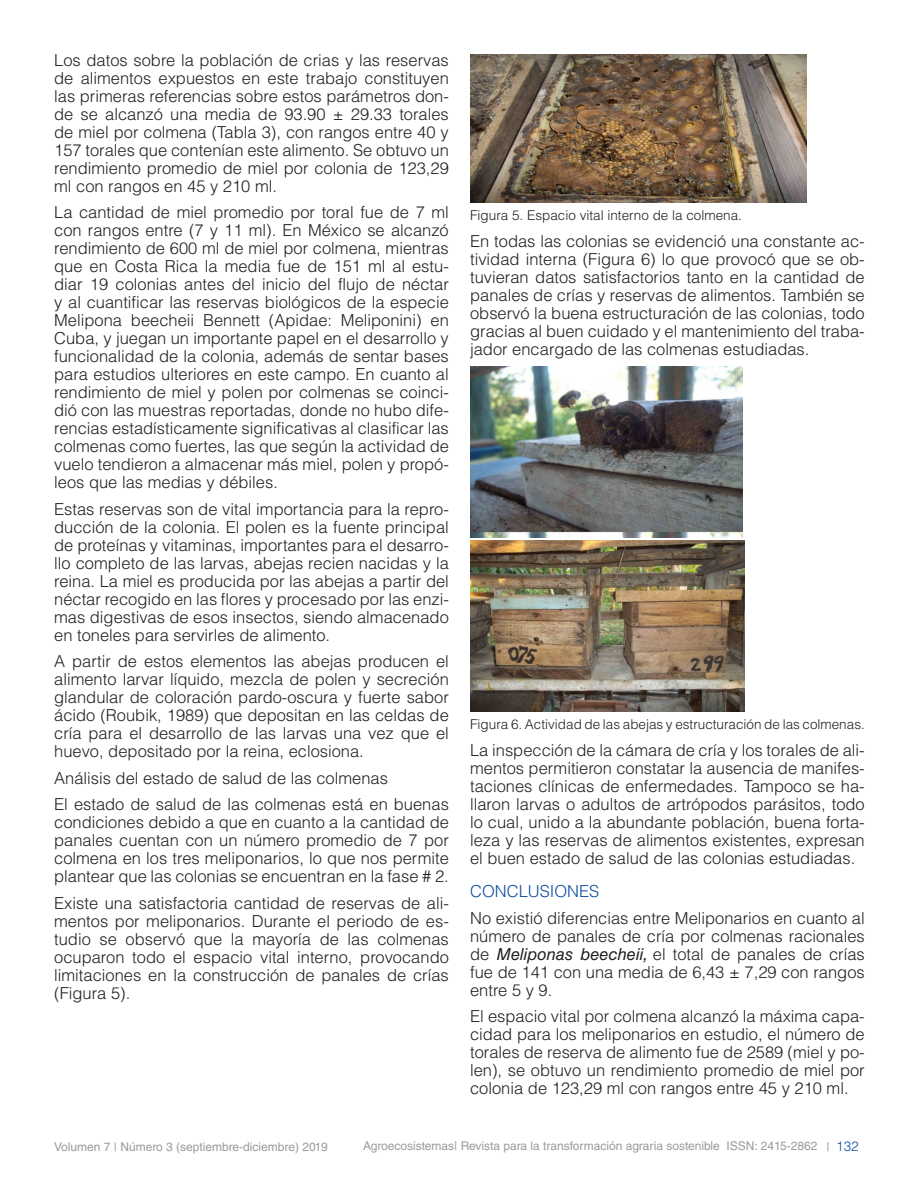
<style>
.page{position:relative;width:918px;height:1188px;background:#fff}
.page>*{position:absolute;margin:0;border:0;box-sizing:border-box;transform-origin:0 0}
.TEXTO{font:300 16.5px/18px "Helvetica LT Std";color:#231f20;text-align:justify}
.TITULOS_AZUL{font:300 16.5px "Helvetica LT Std";color:#0d4da1}
.pie_de_foto{font:300 13.5px "Helvetica LT Std";color:#231f20}
.t1{font:12px "Helvetica LT Std";color:#999b9e}
.s1{font-weight:400;font-style:italic}
.s2{font-weight:300;font-size:13.5px;color:#0d4da1}
</style>
<div class="page">
<img style="left:470px;top:54px;width:337px;height:148px">
<img style="left:470px;top:366px;width:272px;height:171px">
<img style="left:470px;top:540px;width:275px;height:171px">
<p class="TEXTO" style="left:54px;top:51px;width:396px">Los datos sobre la población de crias y las reservas de alimentos expuestos en este trabajo constituyen las primeras referencias sobre estos parámetros don&shy;de se alcanzó una media de 93.90 ± 29.33 torales de miel por colmena (Tabla 3), con rangos entre 40 y 157 torales que contenían este alimento. Se obtuvo un rendimiento promedio de miel por colonia de 123,29 ml con rangos en 45 y 210 ml.</p>
<p class="TEXTO" style="left:54px;top:203px;width:396px">La cantidad de miel promedio por toral fue de 7 ml con rangos entre (7 y 11 ml). En México se alcanzó rendimiento de 600 ml de miel por colmena, mientras que en Costa Rica la media fue de 151 ml al estu&shy;diar 19 colonias antes del inicio del flujo de néctar y al cuantificar las reservas biológicos de la especie Melipona beecheii Bennett (Apidae: Meliponini) en Cuba, y juegan un importante papel en el desarrollo y funcionalidad de la colonia, además de sentar bases para estudios ulteriores en este campo. En cuanto al rendimiento de miel y polen por colmenas se coinci&shy;dió con las muestras reportadas, donde no hubo dife&shy;rencias estadísticamente significativas al clasificar las colmenas como fuertes, las que según la actividad de vuelo tendieron a almacenar más miel, polen y propó&shy;leos que las medias y débiles.</p>
<p class="TEXTO" style="left:54px;top:500px;width:396px">Estas reservas son de vital importancia para la repro&shy;ducción de la colonia. El polen es la fuente principal de proteínas y vitaminas, importantes para el desarro&shy;llo completo de las larvas, abejas recien nacidas y la reina. La miel es producida por las abejas a partir del néctar recogido en las flores y procesado por las enzi&shy;mas digestivas de esos insectos, siendo almacenado en toneles para servirles de alimento.</p>
<p class="TEXTO" style="left:54px;top:652px;width:396px">A partir de estos elementos las abejas producen el alimento larvar líquido, mezcla de polen y secreción glandular de coloración pardo-oscura y fuerte sabor ácido (Roubik, 1989) que depositan en las celdas de cría para el desarrollo de las larvas una vez que el huevo, depositado por la reina, eclosiona.</p>
<p class="TEXTO" style="left:54px;top:769px;width:335px">Análisis del estado de salud de las colmenas</p>
<p class="TEXTO" style="left:54px;top:795px;width:396px">El estado de salud de las colmenas está en buenas condiciones debido a que en cuanto a la cantidad de panales cuentan con un número promedio de 7 por colmena en los tres meliponarios, lo que nos permite plantear que las colonias se encuentran en la fase # 2.</p>
<p class="TEXTO" style="left:54px;top:894px;width:396px">Existe una satisfactoria cantidad de reservas de ali&shy;mentos por meliponarios. Durante el periodo de es&shy;tudio se observó que la mayoría de las colmenas ocuparon todo el espacio vital interno, provocando limitaciones en la construcción de panales de crías (Figura 5).</p>
<p class="pie_de_foto" style="left:470px;top:207px;width:273px">Figura 5. Espacio vital interno de la colmena.</p>
<p class="TEXTO" style="left:470px;top:232px;width:396px">En todas las colonias se evidenció una constante ac&shy;tividad interna (Figura 6) lo que provocó que se ob&shy;tuvieran datos satisfactorios tanto en la cantidad de panales de crías y reservas de alimentos. También se observó la buena estructuración de las colonias, todo gracias al buen cuidado y el mantenimiento del traba&shy;jador encargado de las colmenas estudiadas.</p>
<p class="pie_de_foto" style="left:470px;top:716px;width:396px">Figura 6. Actividad de las abejas y estructuración de las colmenas.</p>
<p class="TEXTO" style="left:470px;top:741px;width:396px">La inspección de la cámara de cría y los torales de ali&shy;mentos permitieron constatar la ausencia de manifes&shy;taciones clínicas de enfermedades. Tampoco se ha&shy;llaron larvas o adultos de artrópodos parásitos, todo lo cual, unido a la abundante población, buena forta&shy;leza y las reservas de alimentos existentes, expresan el buen estado de salud de las colonias estudiadas.</p>
<p class="TITULOS_AZUL" style="left:470px;top:881px;width:131px">CONCLUSIONES</p>
<p class="TEXTO" style="left:470px;top:909px;width:396px">No existió diferencias entre Meliponarios en cuanto al número de panales de cría por colmenas racionales de <span class="s1">Meliponas beecheii,</span> el total de panales de crías fue de 141 con una media de 6,43 ± 7,29 con rangos entre 5 y 9.</p>
<p class="TEXTO" style="left:470px;top:1007px;width:396px">El espacio vital por colmena alcanzó la máxima capa&shy;cidad para los meliponarios en estudio, el número de torales de reserva de alimento fue de 2589 (miel y po&shy;len), se obtuvo un rendimiento promedio de miel por colonia de 123,29 ml con rangos entre 45 y 210 ml.</p>
<p class="t1" style="left:54px;top:1139px;width:275px">Volumen 7 | Número 3 (septiembre-diciembre) 2019</p>
<p class="t1" style="left:363px;top:1139px;width:497px">Agroecosistemas| Revista para la transformación agraria sostenible ISSN: 2415-2862 | <span class="s2">132</span></p>
</div>
